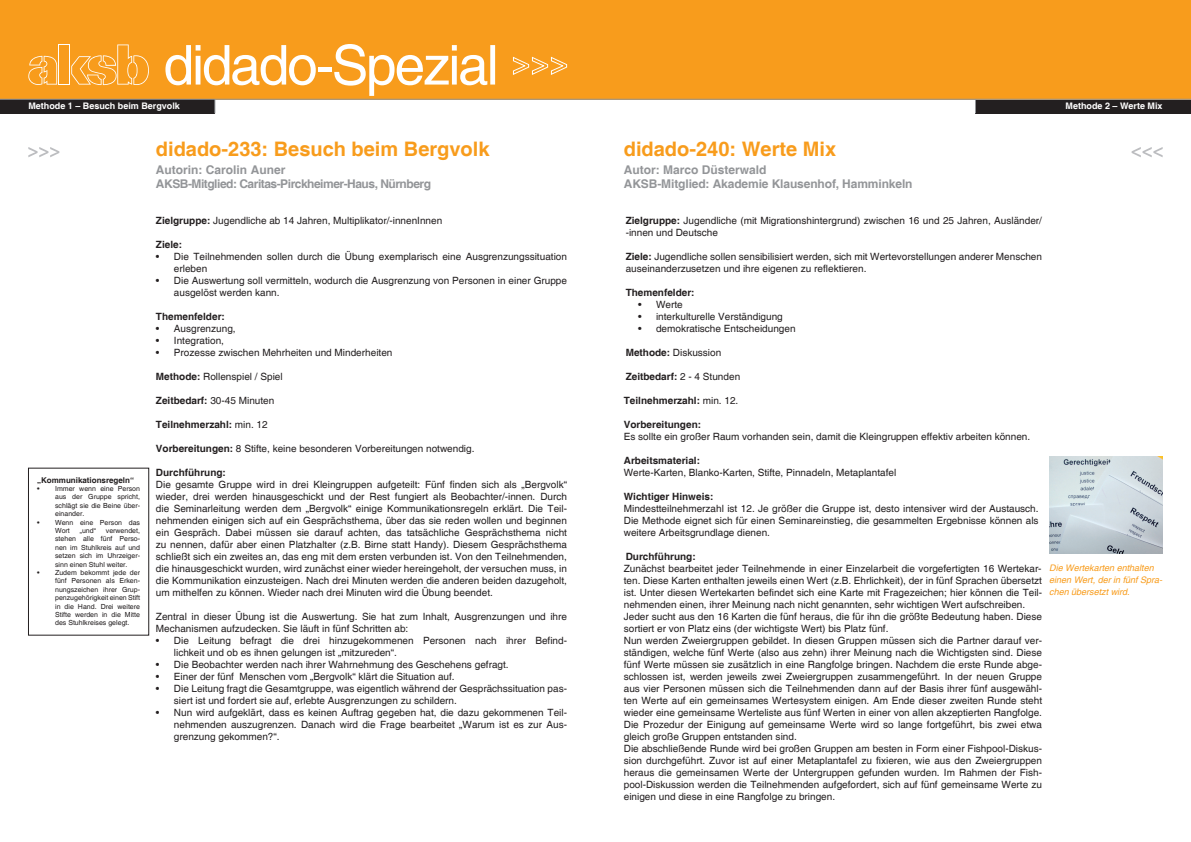
<style>
.page{position:relative;width:1191px;height:842px;background:#fff}
.page>*{position:absolute;margin:0;border:0;box-sizing:border-box;transform-origin:0 0}
.t1{font:55px "Helvetica";letter-spacing:-.04em;color:#fff}
.t2{font:700 20px "Helvetica";color:#f89c1c}
.t3{font:700 12px "Helvetica";letter-spacing:-.01em;color:#939598}
.t4{font:700 12px "Helvetica";letter-spacing:-.04em;color:#939598}
.Absatzformat_1{font:10px/12px "Helvetica";color:#231f20}
.Absatzformat_1-2{font:700 10px "Helvetica";color:#231f20}
.Absatzformat_1-3{font:italic 9px/12px "Helvetica";color:#f89c1c}
.t5{font:700 9px "Helvetica";color:#fff}
.Absatzformat_1-4{font:700 8px "Helvetica";color:#231f20}
.Absatzformat_1-5{font:7px/8.4px "Helvetica";color:#231f20;text-align:justify}
.s1{font-weight:700}
.s2{font-weight:400}
</style>
<div class="page">
<div style="left:976px;top:99px;width:215px;height:14px;background:#231f20"></div>
<div style="left:0;top:0;width:1191px;height:99px;background:#f89c1c"></div>
<div style="left:0;top:99px;width:214px;height:14px;background:#231f20"></div>
<svg style="left:59px;top:44px;width:11px;height:41px"></svg>
<div style="left:60px;top:45px;width:9px;height:39px;background:#f89c1c"></div>
<svg style="left:71px;top:44px;width:78px;height:41px"></svg>
<svg style="left:28px;top:56px;width:29px;height:29px"></svg>
<hr style="left:0;top:99px;width:1191px;height:1px;background:#939598">
<svg style="left:214px;top:99px;width:1px;height:14px"></svg>
<svg style="left:1131px;top:147px;width:31px;height:10px"></svg>
<svg style="left:28px;top:147px;width:31px;height:10px"></svg>
<svg style="left:512px;top:56px;width:55px;height:20px"></svg>
<svg style="left:975px;top:100px;width:1px;height:13px"></svg>
<div style="left:28px;top:468px;width:121px;height:167px;border:1px solid #231f20"></div>
<img style="left:1049px;top:457px;width:113px;height:96px">
<p class="t1" style="left:163px;top:33px;width:337px">didado-Spezial</p>
<p class="t5" style="left:28px;top:101px;width:153px">Methode 1 – Besuch beim Bergvolk</p>
<p class="t5" style="left:1065px;top:101px;width:99px">Methode 2 – Werte Mix</p>
<p class="t2" style="left:156px;top:137px;width:335px">didado-233: Besuch beim Bergvolk</p>
<p class="t3" style="left:156px;top:162px;width:131px">Autorin: Carolin Auner</p>
<p class="t4" style="left:156px;top:176px;width:277px">AKSB-Mitglied: Caritas-Pirckheimer-Haus, Nürnberg</p>
<p class="Absatzformat_1" style="left:156px;top:215px;width:288px"><span class="s1">Zielgruppe:</span> Jugendliche ab 14 Jahren, Multiplikator/-innenInnen</p>
<p class="Absatzformat_1-2" style="left:156px;top:238px;width:28px">Ziele:</p>
<p class="Absatzformat_1" style="left:174px;top:251px;width:394px;text-indent:-18px">• Die Teilnehmenden sollen durch die Übung exemplarisch eine Ausgrenzungssituation erleben</p>
<p class="Absatzformat_1" style="left:174px;top:275px;width:394px;text-indent:-18px">• Die Auswertung soll vermitteln, wodurch die Ausgrenzung von Personen in einer Gruppe ausgelöst werden kann.</p>
<p class="Absatzformat_1-2" style="left:156px;top:310px;width:70px">Themenfelder:</p>
<p class="Absatzformat_1" style="left:156px;top:323px;width:81px">• Ausgrenzung,</p>
<p class="Absatzformat_1" style="left:156px;top:335px;width:70px">• Integration,</p>
<p class="Absatzformat_1" style="left:156px;top:347px;width:238px">• Prozesse zwischen Mehrheiten und Minderheiten</p>
<p class="Absatzformat_1" style="left:156px;top:371px;width:128px"><span class="s1">Methode:</span> Rollenspiel / Spiel</p>
<p class="Absatzformat_1" style="left:156px;top:395px;width:120px"><span class="s1">Zeitbedarf:</span> 30-45 Minuten</p>
<p class="Absatzformat_1-2" style="left:156px;top:418px;width:113px">Teilnehmerzahl: <span class="s2">min. 12</span></p>
<p class="Absatzformat_1" style="left:156px;top:443px;width:320px"><span class="s1">Vorbereitungen:</span> 8 Stifte, keine besonderen Vorbereitungen notwendig.</p>
<p class="Absatzformat_1-2" style="left:156px;top:466px;width:71px">Durchführung:</p>
<p class="Absatzformat_1" style="left:156px;top:479px;width:412px;text-align:justify">Die gesamte Gruppe wird in drei Kleingruppen aufgeteilt: Fünf finden sich als „Bergvolk“ wieder, drei werden hinausgeschickt und der Rest fungiert als Beobachter/-innen. Durch die Seminarleitung werden dem „Bergvolk“ einige Kommunikationsregeln erklärt. Die Teil&shy;nehmenden einigen sich auf ein Gesprächsthema, über das sie reden wollen und beginnen ein Gespräch. Dabei müssen sie darauf achten, das tatsächliche Gesprächsthema nicht zu nennen, dafür aber einen Platzhalter (z.B. Birne statt Handy). Diesem Gesprächsthema schließt sich ein zweites an, das eng mit dem ersten verbunden ist. Von den Teilnehmenden, die hinausgeschickt wurden, wird zunächst einer wieder hereingeholt, der versuchen muss, in die Kommunikation einzusteigen. Nach drei Minuten werden die anderen beiden dazugeholt, um mithelfen zu können. Wieder nach drei Minuten wird die Übung beendet.</p>
<p class="Absatzformat_1" style="left:156px;top:611px;width:412px">Zentral in dieser Übung ist die Auswertung. Sie hat zum Inhalt, Ausgrenzungen und ihre<br>Mechanismen aufzudecken. Sie läuft in fünf Schritten ab:</p>
<p class="Absatzformat_1" style="left:174px;top:635px;width:394px;text-indent:-18px">• Die Leitung befragt die drei hinzugekommenen Personen nach ihrer Befind&shy;lichkeit und ob es ihnen gelungen ist „mitzureden“.</p>
<p class="Absatzformat_1" style="left:156px;top:659px;width:354px">• Die Beobachter werden nach ihrer Wahrnehmung des Geschehens gefragt.</p>
<p class="Absatzformat_1" style="left:156px;top:671px;width:300px">• Einer der fünf Menschen vom „Bergvolk“ klärt die Situation auf.</p>
<p class="Absatzformat_1" style="left:174px;top:683px;width:394px;text-indent:-18px">• Die Leitung fragt die Gesamtgruppe, was eigentlich während der Gesprächssituation pas&shy;siert ist und fordert sie auf, erlebte Ausgrenzungen zu schildern.</p>
<p class="Absatzformat_1" style="left:174px;top:707px;width:394px;text-align:justify;text-indent:-18px">• Nun wird aufgeklärt, dass es keinen Auftrag gegeben hat, die dazu gekommenen Teil&shy;nehmenden auszugrenzen. Danach wird die Frage bearbeitet „Warum ist es zur Aus&shy;grenzung gekommen?“.</p>
<p class="t2" style="left:624px;top:137px;width:214px">didado-240: Werte Mix</p>
<p class="t3" style="left:624px;top:162px;width:144px">Autor: Marco Düsterwald</p>
<p class="t3" style="left:624px;top:176px;width:290px">AKSB-Mitglied: Akademie Klausenhof, Hamminkeln</p>
<p class="Absatzformat_1" style="left:625px;top:215px;width:418px"><span class="s1">Zielgruppe:</span> Jugendliche (mit Migrationshintergrund) zwischen 16 und 25 Jahren, Ausländer/ -innen und Deutsche</p>
<p class="Absatzformat_1" style="left:625px;top:251px;width:418px"><span class="s1">Ziele:</span> Jugendliche sollen sensibilisiert werden, sich mit Wertevorstellungen anderer Menschen auseinanderzusetzen und ihre eigenen zu reflektieren.</p>
<p class="Absatzformat_1-2" style="left:625px;top:286px;width:70px">Themenfelder:</p>
<p class="Absatzformat_1" style="left:638px;top:299px;width:46px">• Werte</p>
<p class="Absatzformat_1" style="left:638px;top:311px;width:146px">• interkulturelle Verständigung</p>
<p class="Absatzformat_1" style="left:638px;top:323px;width:159px">• demokratische Entscheidungen</p>
<p class="Absatzformat_1" style="left:625px;top:347px;width:97px"><span class="s1">Methode:</span> Diskussion</p>
<p class="Absatzformat_1-2" style="left:625px;top:370px;width:116px">Zeitbedarf: <span class="s2">2 - 4 Stunden</span></p>
<p class="Absatzformat_1-2" style="left:624px;top:394px;width:116px">Teilnehmerzahl: <span class="s2">min. 12.</span></p>
<p class="Absatzformat_1-2" style="left:624px;top:418px;width:79px">Vorbereitungen:</p>
<p class="Absatzformat_1" style="left:624px;top:431px;width:408px">Es sollte ein großer Raum vorhanden sein, damit die Kleingruppen effektiv arbeiten können.</p>
<p class="Absatzformat_1-2" style="left:624px;top:454px;width:78px">Arbeitsmaterial:</p>
<p class="Absatzformat_1" style="left:624px;top:467px;width:274px">Werte-Karten, Blanko-Karten, Stifte, Pinnadeln, Metaplantafel</p>
<p class="Absatzformat_1-2" style="left:624px;top:490px;width:91px">Wichtiger Hinweis:</p>
<p class="Absatzformat_1" style="left:624px;top:503px;width:416px;text-align:justify">Mindestteilnehmerzahl ist 12. Je größer die Gruppe ist, desto intensiver wird der Austausch.<br>Die Methode eignet sich für einen Seminareinstieg, die gesammelten Ergebnisse können als weitere Arbeitsgrundlage dienen.</p>
<p class="Absatzformat_1-2" style="left:625px;top:550px;width:71px">Durchführung:</p>
<p class="Absatzformat_1" style="left:624px;top:563px;width:420px;text-align:justify">Zunächst bearbeitet jeder Teilnehmende in einer Einzelarbeit die vorgefertigten 16 Wertekar&shy;ten. Diese Karten enthalten jeweils einen Wert (z.B. Ehrlichkeit), der in fünf Sprachen übersetzt ist. Unter diesen Wertekarten befindet sich eine Karte mit Fragezeichen; hier können die Teil&shy;nehmenden einen, ihrer Meinung nach nicht genannten, sehr wichtigen Wert aufschreiben.</p>
<p class="Absatzformat_1" style="left:624px;top:611px;width:420px">Jeder sucht aus den 16 Karten die fünf heraus, die für ihn die größte Bedeutung haben. Diese sortiert er von Platz eins (der wichtigste Wert) bis Platz fünf.</p>
<p class="Absatzformat_1" style="left:624px;top:635px;width:420px;text-align:justify">Nun werden Zweiergruppen gebildet. In diesen Gruppen müssen sich die Partner darauf ver&shy;ständigen, welche fünf Werte (also aus zehn) ihrer Meinung nach die Wichtigsten sind. Diese fünf Werte müssen sie zusätzlich in eine Rangfolge bringen. Nachdem die erste Runde abge&shy;schlossen ist, werden jeweils zwei Zweiergruppen zusammengeführt. In der neuen Gruppe aus vier Personen müssen sich die Teilnehmenden dann auf der Basis ihrer fünf ausgewähl&shy;ten Werte auf ein gemeinsames Wertesystem einigen. Am Ende dieser zweiten Runde steht wieder eine gemeinsame Werteliste aus fünf Werten in einer von allen akzeptierten Rangfolge.<br>Die Prozedur der Einigung auf gemeinsame Werte wird so lange fortgeführt, bis zwei etwa gleich große Gruppen entstanden sind.</p>
<p class="Absatzformat_1" style="left:624px;top:743px;width:420px;text-align:justify">Die abschließende Runde wird bei großen Gruppen am besten in Form einer Fishpool-Diskus&shy;sion durchgeführt. Zuvor ist auf einer Metaplantafel zu fixieren, wie aus den Zweiergruppen heraus die gemeinsamen Werte der Untergruppen gefunden wurden. Im Rahmen der Fish&shy;pool-Diskussion werden die Teilnehmenden aufgefordert, sich auf fünf gemeinsame Werte zu einigen und diese in eine Rangfolge zu bringen.</p>
<p class="Absatzformat_1-4" style="left:37px;top:475px;width:98px">„Kommunikationsregeln“</p>
<p class="Absatzformat_1-5" style="left:55px;top:484px;width:86px;text-indent:-18px">• Immer wenn eine Person aus der Gruppe spricht, schlägt sie die Beine über&shy;einander.</p>
<p class="Absatzformat_1-5" style="left:55px;top:518px;width:86px;text-indent:-18px">• Wenn eine Person das<br>Wort</p>
<p class="Absatzformat_1-5" style="left:80px;top:526px;width:18px">„und“</p>
<p class="Absatzformat_1-5" style="left:55px;top:526px;width:86px;text-indent:51px">verwendet, stehen alle fünf Perso&shy;nen im Stuhlkreis auf und setzen sich im Uhrzeiger&shy;sinn einen Stuhl weiter.</p>
<p class="Absatzformat_1-5" style="left:55px;top:568px;width:86px;text-indent:-18px">• Zudem bekommt jede der fünf Personen als Erken&shy;nungszeichen ihrer Grup&shy;penzugehörigkeit einen Stift in die Hand. Drei weitere Stifte werden in die Mitte des Stuhlkreises gelegt.</p>
<p class="Absatzformat_1-3" style="left:1049px;top:562px;width:115px">Die Wertekarten enthalten einen Wert, der in fünf Spra&shy;chen übersetzt wird.</p>
</div>
